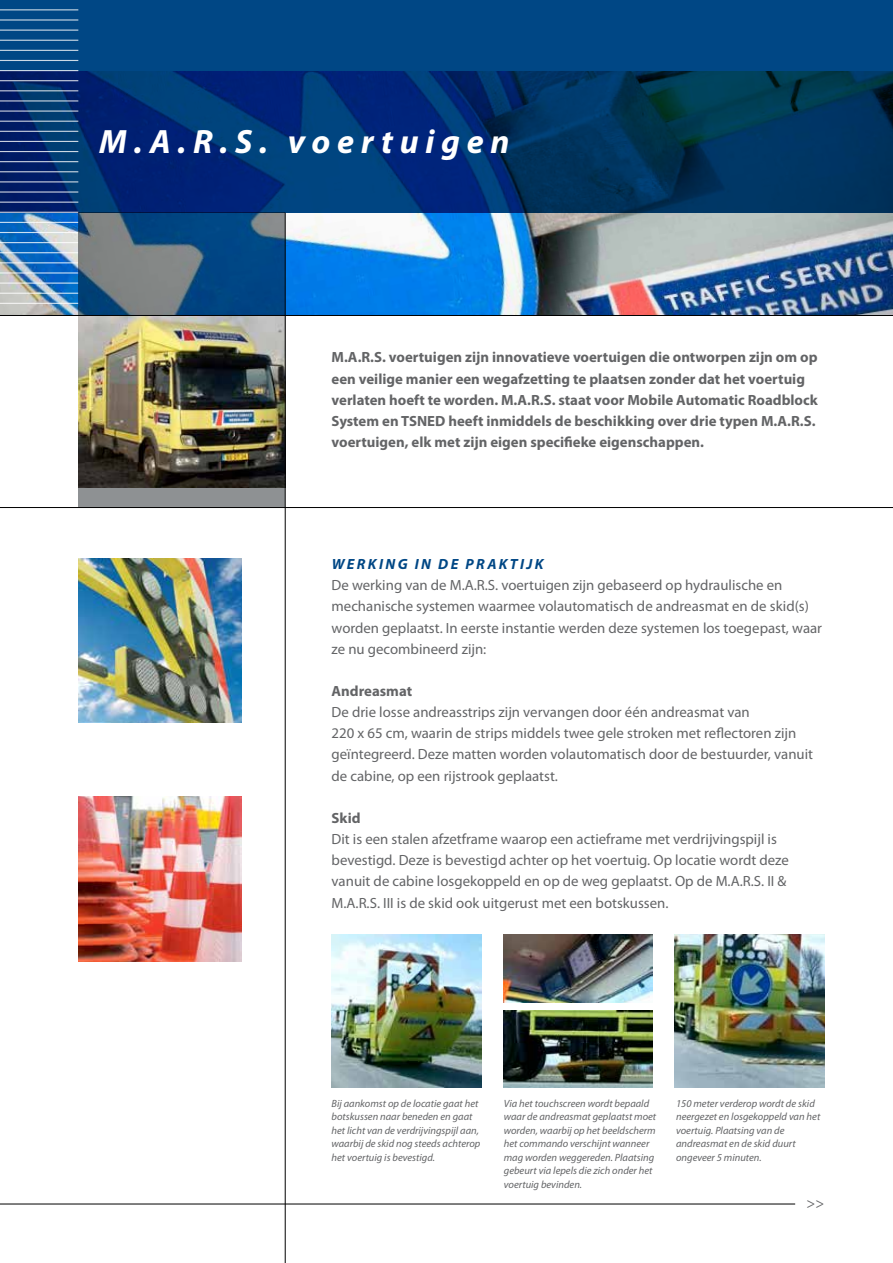
<style>
.page{position:relative;width:893px;height:1263px;background:#fff}
.page>*{position:absolute;margin:0;border:0;box-sizing:border-box;transform-origin:0 0}
.t1{font:italic 700 33.9px "Myriad Pro";letter-spacing:.195em;color:#fff}
.t2{font:14.85px/21.1px "Myriad Pro";color:#636466}
.t3{font:700 14.85px/21.1px "Myriad Pro";color:#636466}
.t4{font:italic 700 14.85px "Myriad Pro";letter-spacing:.16em;color:#004785}
.t5{font:italic 10.5px/13.5px "Myriad Pro";color:#636466}
</style>
<div class="page">
<img style="left:78px;top:796px;width:163px;height:165px">
<img style="left:0;top:213px;width:893px;height:102px">
<svg style="left:0;top:0;width:893px;height:213px"></svg>
<hr style="left:0;top:303px;width:78px;height:1px;background:#fff">
<hr style="left:0;top:293px;width:78px;height:1px;background:#fff">
<hr style="left:0;top:283px;width:78px;height:1px;background:#fff">
<hr style="left:0;top:272px;width:78px;height:2px;background:#fff">
<hr style="left:0;top:262px;width:78px;height:1px;background:#fff">
<hr style="left:0;top:252px;width:78px;height:1px;background:#fff">
<hr style="left:0;top:242px;width:78px;height:1px;background:#fff">
<hr style="left:0;top:232px;width:78px;height:1px;background:#fff">
<hr style="left:0;top:222px;width:78px;height:1px;background:#fff">
<hr style="left:0;top:212px;width:78px;height:1px;background:#fff">
<hr style="left:0;top:202px;width:78px;height:1px;background:#fff">
<hr style="left:0;top:191px;width:78px;height:2px;background:#fff">
<hr style="left:0;top:181px;width:78px;height:1px;background:#fff">
<hr style="left:0;top:171px;width:78px;height:1px;background:#fff">
<hr style="left:0;top:161px;width:78px;height:1px;background:#fff">
<hr style="left:0;top:151px;width:78px;height:1px;background:#fff">
<hr style="left:0;top:141px;width:78px;height:1px;background:#fff">
<hr style="left:0;top:131px;width:78px;height:1px;background:#fff">
<hr style="left:0;top:121px;width:78px;height:1px;background:#fff">
<hr style="left:0;top:110px;width:78px;height:2px;background:#fff">
<hr style="left:0;top:100px;width:78px;height:2px;background:#fff">
<hr style="left:0;top:90px;width:78px;height:1px;background:#fff">
<hr style="left:0;top:80px;width:78px;height:1px;background:#fff">
<hr style="left:0;top:70px;width:78px;height:1px;background:#fff">
<hr style="left:0;top:60px;width:78px;height:1px;background:#fff">
<hr style="left:0;top:50px;width:78px;height:1px;background:#fff">
<hr style="left:0;top:40px;width:78px;height:1px;background:#fff">
<hr style="left:0;top:30px;width:78px;height:1px;background:#fff">
<hr style="left:0;top:19px;width:78px;height:2px;background:#fff">
<hr style="left:0;top:9px;width:78px;height:1px;background:#fff">
<svg style="left:78px;top:213px;width:207px;height:294px"></svg>
<img style="left:78px;top:316px;width:207px;height:171px">
<img style="left:78px;top:558px;width:163px;height:164px">
<hr style="left:0;top:1204px;width:795px;height:1px;background:#000">
<hr style="left:285px;top:213px;width:1px;height:1050px;background:#000">
<hr style="left:0;top:315px;width:893px;height:1px;background:#000">
<img style="left:332px;top:934px;width:149px;height:153px">
<img style="left:675px;top:934px;width:149px;height:153px">
<img style="left:503px;top:934px;width:150px;height:68px">
<img style="left:503px;top:1010px;width:150px;height:77px">
<hr style="left:0;top:507px;width:893px;height:1px;background:#000">
<h1 class="t1" style="left:99px;top:122px;width:412px">M.A.R.S. voertuigen</h1>
<p class="t3" style="left:332px;top:347px;width:488px">M.A.R.S. voertuigen zijn innovatieve voertuigen die ontworpen zijn om op een veilige manier een wegafzetting te plaatsen zonder dat het voertuig verlaten hoeft te worden. M.A.R.S. staat voor Mobile Automatic Roadblock System en TSNED heeft inmiddels de beschikking over drie typen M.A.R.S. voertuigen, elk met zijn eigen specifieke eigenschappen.</p>
<p class="t4" style="left:332px;top:556px;width:213px">Werking in de praktijk</p>
<p class="t2" style="left:332px;top:575px;width:492px">De werking van de M.A.R.S. voertuigen zijn gebaseerd op hydraulische en mechanische systemen waarmee volautomatisch de andreasmat en de skid(s) worden geplaatst. In eerste instantie werden deze systemen los toegepast, waar ze nu gecombineerd zijn:</p>
<p class="t3" style="left:332px;top:681px;width:82px">Andreasmat</p>
<p class="t2" style="left:332px;top:702px;width:483px">De drie losse andreasstrips zijn vervangen door één andreasmat van<br>220 x 65 cm, waarin de strips middels twee gele stroken met reflectoren zijn geïntegreerd. Deze matten worden volautomatisch door de bestuurder, vanuit de cabine, op een rijstrook geplaatst.</p>
<p class="t3" style="left:332px;top:807px;width:30px">Skid</p>
<p class="t2" style="left:332px;top:829px;width:459px">Dit is een stalen afzetframe waarop een actieframe met verdrijvingspijl is bevestigd. Deze is bevestigd achter op het voertuig. Op locatie wordt deze vanuit de cabine losgekoppeld en op de weg geplaatst. Op de M.A.R.S. II &amp; M.A.R.S. III is de skid ook uitgerust met een botskussen.</p>
<p class="t5" style="left:332px;top:1096px;width:150px">Bij aankomst op de locatie gaat het botskussen naar beneden en gaat het licht van de verdrijvingspijl aan, waarbij de skid nog steeds achterop het voertuig is bevestigd.</p>
<p class="t5" style="left:504px;top:1096px;width:154px">Via het touchscreen wordt bepaald waar de andreasmat geplaatst moet worden, waarbij op het beeldscherm het commando verschijnt wanneer mag worden weggereden. Plaatsing gebeurt via lepels die zich onder het voertuig bevinden.</p>
<p class="t5" style="left:676px;top:1096px;width:146px">150 meter verderop wordt de skid neergezet en losgekoppeld van het voertuig. Plaatsing van de andreasmat en de skid duurt ongeveer 5 minuten.</p>
<p class="t2" style="left:807px;top:1193px;width:19px">&gt;&gt;</p>
</div>
